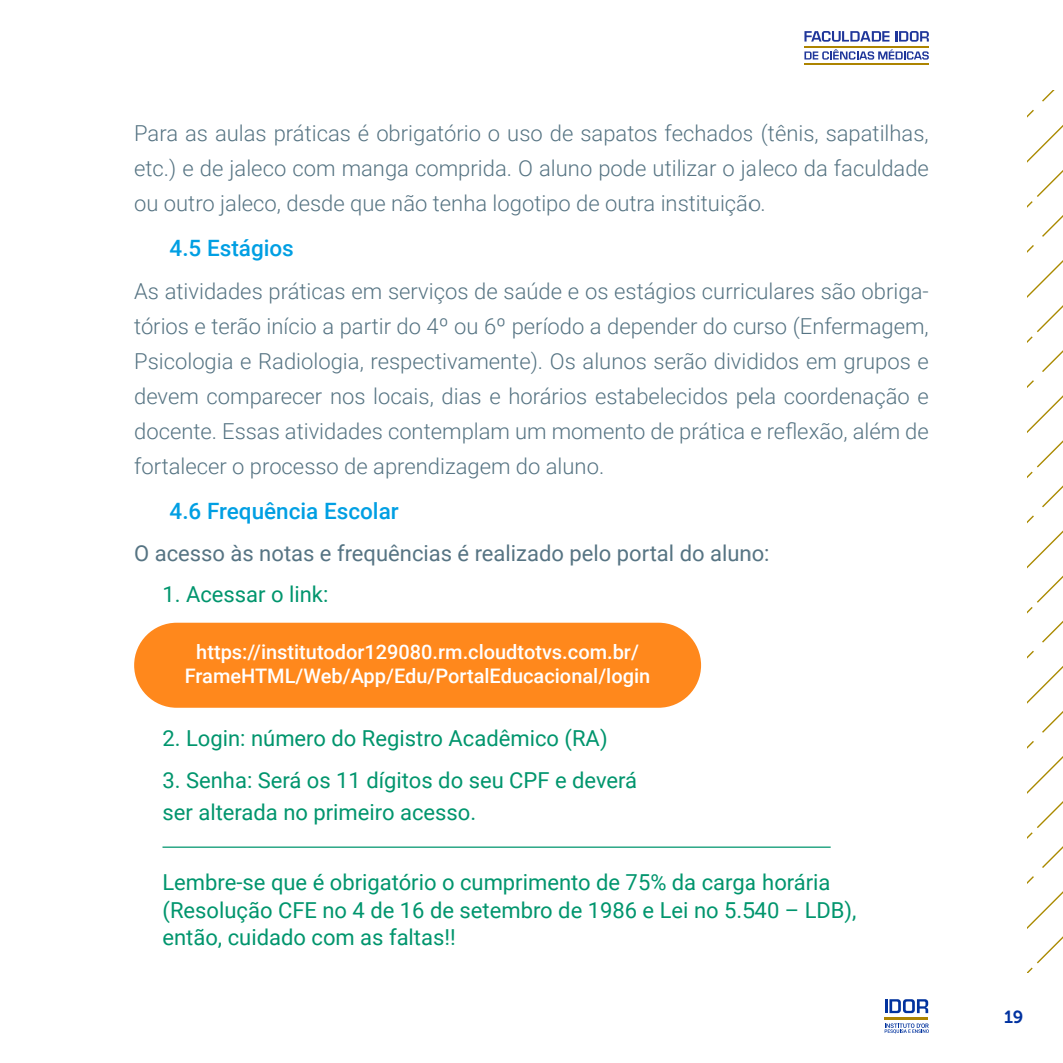
<style>
.page{position:relative;width:1063px;height:1063px;background:#fff}
.page>*{position:absolute;margin:0;border:0;box-sizing:border-box;transform-origin:0 0}
.titi_-_estagio{font:500 22.5px "Roboto";color:#009fe3}
.texto{font:300 22px/35px "Roboto";color:#567483;text-align:justify}
.destaque_2{font:22px/27.5px "Roboto";color:#00956d}
.destaque_4{font:22px/32.5px "Roboto";color:#00956d}
.texto-2{font:22px "Roboto";color:#567483}
.tops_recuo{font:500 20px "Roboto";color:#fff}
.t1{font:17.5px "Museo Sans 700";color:#0032a0}
</style>
<div class="page">
<hr style="left:162px;top:847px;width:669px;height:1px;background:#00956d">
<div style="left:134px;top:623px;width:567px;height:85px;background:#ff881c;border-radius:43px"></div>
<svg style="left:1028px;top:90px;width:35px;height:883px"></svg>
<svg style="left:885px;top:1023px;width:44px;height:10px"></svg>
<svg style="left:885px;top:999px;width:43px;height:14px"></svg>
<hr style="left:885px;top:1017px;width:43px;height:2px;background:#ad8400">
<hr style="left:804px;top:46px;width:125px;height:1px;background:#ad8400">
<hr style="left:804px;top:64px;width:125px;height:1px;background:#ad8400">
<svg style="left:804px;top:31px;width:85px;height:11px"></svg>
<svg style="left:895px;top:31px;width:34px;height:11px"></svg>
<svg style="left:804px;top:49px;width:125px;height:11px"></svg>
<p class="texto" style="left:134px;top:115px;width:796px">Para as aulas práticas é obrigatório o uso de sapatos fechados (tênis, sapatilhas, etc.) e de jaleco com manga comprida. O aluno pode utilizar o jaleco da faculdade ou outro jaleco, desde que não tenha logotipo de outra instituição.</p>
<p class="titi_-_estagio" style="left:170px;top:233px;width:126px">4.5 Estágios</p>
<p class="texto" style="left:134px;top:272px;width:796px">As atividades práticas em serviços de saúde e os estágios curriculares são obriga&shy;tórios e terão início a partir do 4º ou 6º período a depender do curso (Enfermagem, Psicologia e Radiologia, respectivamente). Os alunos serão divididos em grupos e devem comparecer nos locais, dias e horários estabelecidos pela coordenação e docente. Essas atividades contemplam um momento de prática e reflexão, além de fortalecer o processo de aprendizagem do aluno.</p>
<p class="titi_-_estagio" style="left:170px;top:495px;width:231px">4.6 Frequência Escolar</p>
<p class="texto-2" style="left:134px;top:538px;width:637px">O acesso às notas e frequências é realizado pelo portal do aluno:</p>
<p class="destaque_4" style="left:162px;top:578px;width:167px">1. Acessar o link:</p>
<p class="tops_recuo" style="left:196px;top:638px;width:444px">https://institutodor129080.rm.cloudtotvs.com.br/</p>
<p class="tops_recuo" style="left:185px;top:662px;width:467px">FrameHTML/Web/App/Edu/PortalEducacional/login</p>
<p class="destaque_4" style="left:162px;top:721px;width:447px">2. Login: número do Registro Acadêmico (RA)</p>
<p class="destaque_4" style="left:162px;top:763px;width:476px">3. Senha: Será os 11 dígitos do seu CPF e deverá ser alterada no primeiro acesso.</p>
<p class="destaque_2" style="left:162px;top:868px;width:696px">Lembre-se que é obrigatório o cumprimento de 75% da carga horária (Resolução CFE no 4 de 16 de setembro de 1986 e Lei no 5.540 – LDB), então, cuidado com as faltas!!</p>
<p class="t1" style="left:1004px;top:1007px;width:21px">19</p>
</div>
